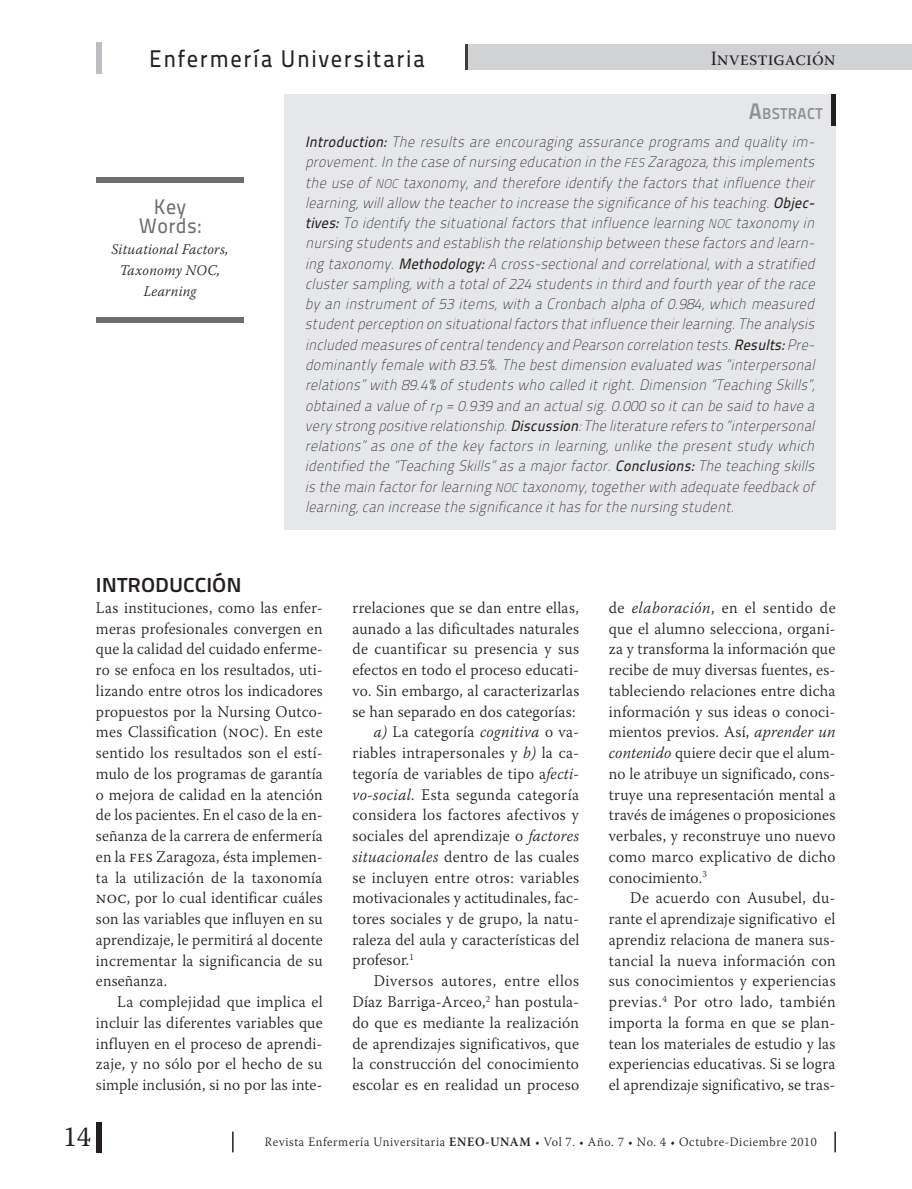
<style>
.page{position:relative;width:912px;height:1189px;background:#fff}
.page>*{position:absolute;margin:0;border:0;box-sizing:border-box;transform-origin:0 0}
.t1{font:28.5px "Warnock Pro";color:#231f20;scale:.95 1}
.t2{font:24px "Titillium Maps 26 L 500 wt";letter-spacing:.07em;color:#231f20;scale:.94 1}
.t3{font:21px/19.5px "Titillium Maps 26 L 500 wt";letter-spacing:.015em;color:#6c6d70;text-align:center;scale:.96 1}
.t4{font:20.25px "Warnock Pro Subh";color:#231f20;scale:.95 1}
.t5{font:20.25px "Titillium Maps 26 L 750 wt";color:#231f20;scale:1.08 1}
.t6{font:300 16.2px/20.7px "Warnock Pro";letter-spacing:.015em;color:#231f20;text-align:justify;scale:.96 1}
.t7{font:300 16.2px/20.7px "Warnock Pro";letter-spacing:.015em;color:#231f20;text-align:justify;scale:.95 1}
.t8{font:300 16.2px "Warnock Pro";letter-spacing:.04em;color:#231f20;scale:.96 1}
.t9{font:15.75px "Titillium Maps 26 L 750 wt";letter-spacing:.025em;color:#8d8f92;scale:.96 1}
.t10{font:italic 15px/20.2px "Titillium Maps 26 L 1 wt";color:#231f20;text-align:justify;scale:.95 1}
.t11{font:italic 300 14.7px/21px "Warnock Pro";letter-spacing:.015em;color:#231f20;text-align:center;scale:.96 1}
.t12{font:300 12.75px "Warnock Pro";letter-spacing:.05em;color:#231f20;scale:.95 1}
.s1{font-size:22.5px}
.s2{font-family:"Titillium Maps 26 L 500 wt"}
.s3{font-size:12.6px}
.s4{font-size:17.25px}
.s5{font-style:italic}
.s6{font-weight:600}
</style>
<div class="page">
<div style="left:467px;top:45px;width:445px;height:25px;background:#d1d2d4"></div>
<hr style="left:465px;top:45px;width:2px;height:25px;background:#3e3e3f">
<div style="left:96px;top:42px;width:5px;height:31px;background:#bcbdc0"></div>
<hr style="left:834px;top:1131px;width:2px;height:20px;background:#231f20">
<hr style="left:232px;top:1131px;width:2px;height:20px;background:#231f20">
<div style="left:96px;top:1121px;width:5px;height:30px;background:#231f20"></div>
<div style="left:284px;top:94px;width:551px;height:436px;background:#e6e7e9"></div>
<div style="left:830px;top:94px;width:5px;height:32px;background:#231f20"></div>
<div style="left:96px;top:177px;width:147px;height:6px;background:#6c6d70"></div>
<div style="left:96px;top:317px;width:147px;height:5px;background:#6c6d70"></div>
<h2 class="t2" style="left:149px;top:40px;width:295px">Enfermería Universitaria</h2>
<p class="t4" style="left:710px;top:47px;width:133px">Investigación</p>
<p class="t3" style="left:139px;top:195px;width:66px">Key<br>Words:</p>
<p class="t11" style="left:112px;top:239px;width:123px">Situational Factors,<br>Taxonomy NOC,<br>Learning</p>
<p class="t9" style="left:749px;top:101px;width:79px"><span class="s1">A</span>BSTRACT</p>
<p class="t10" style="left:305px;top:131px;width:542px"><span class="s2">Introduction:</span> The results are encouraging assurance programs and quality im&shy;provement.In thecaseofnursingeducation in the<span class="s3">FES</span> Zaragoza,thisimplements theuseof<span class="s3">NOC</span> taxonomy,and thereforeidentifythefactorsthatinfluencetheir learning,willallow theteacherto increasethesignificanceofhisteaching.<span class="s2">Objec&shy;tives:</span>To identifythesituationalfactorsthatinfluencelearning<span class="s3">NOC</span> taxonomyin nursingstudentsand establish therelationship between thesefactorsand learn&shy;ingtaxonomy.<span class="s2">Methodology:</span>A cross-sectionaland correlational,with a stratified clustersampling,with a totalof224 studentsin third and fourth yearoftherace byan instrumentof53 items,with a Cronbach alpha of0.984,which measured studentperception on situationalfactorsthatinfluencetheirlearning. Theanalysis included measuresofcentraltendencyand Pearson correlation tests.<span class="s2">Results:</span>Pre&shy;dominantlyfemalewith 83.5%. Thebestdimension evaluated was“interpersonal relations”with 89.4% ofstudentswho called itright. Dimension “TeachingSkills”, obtained a valueofr<sub>p</sub> = 0.939 and an actualsig. 0.000 so itcan besaid to havea verystrongpositiverelationship.<span class="s2">Discussion</span>:Theliteraturerefersto “interpersonal relations”asone ofthe keyfactorsin learning,unlike the presentstudywhich identified the“TeachingSkills”asa majorfactor.<span class="s2">Conclusions:</span>Theteachingskills isthemain factorforlearning<span class="s3">NOC</span> taxonomy,togetherwith adequatefeedbackof learning,can increasethesignificanceithasforthenursingstudent.</p>
<p class="t5" style="left:96px;top:569px;width:12px">INTRO</p>
<p class="t5" style="left:155px;top:569px;width:25px">DUCCIÓN</p>
<p class="t7" style="left:96px;top:597px;width:240px">Las instituciones, como las enfer&shy;meras profesionales convergen en que la calidad del cuidado enferme&shy;ro se enfoca en los resultados, uti&shy;lizando entre otros los indicadores propuestos por la Nursing Outco&shy;mes Classification (<span class="s4">noc</span>). En este sentido los resultados son el estí&shy;mulo de los programas de garantía o mejora de calidad en la atención de los pacientes. En el caso de la en&shy;señanza de la carrera de enfermería en la <span class="s4">fes</span> Zaragoza, ésta implemen&shy;ta la utilización de la taxonomía <span class="s4">noc</span>, por lo cual identificar cuáles son las variables que influyen en su aprendizaje, le permitirá al docente incrementar la significancia de su enseñanza.</p>
<p class="t6" style="left:96px;top:990px;width:238px;text-indent:21px">La complejidad que implica el incluir las diferentes variables que influyen en el proceso de aprendi&shy;zaje, y no sólo por el hecho de su simple inclusión, si no por las inte-</p>
<p class="t6" style="left:352px;top:597px;width:237px">rrelaciones que se dan entre ellas,</p>
<p class="t6" style="left:352px;top:617px;width:237px">aunado a las dificultades naturales</p>
<p class="t6" style="left:352px;top:638px;width:238px">de cuantificar su presencia y sus</p>
<p class="t6" style="left:352px;top:659px;width:238px">efectos en todo el proceso educati-</p>
<p class="t6" style="left:352px;top:679px;width:238px">vo. Sin embargo, al caracterizarlas</p>
<p class="t6" style="left:352px;top:700px;width:234px">se han separado en dos categorías:</p>
<p class="t6" style="left:374px;top:721px;width:215px"><span class="s5">a)</span> La categoría <span class="s5">cognitiva</span> o va-</p>
<p class="t6" style="left:352px;top:742px;width:238px">riables intrapersonales y <span class="s5">b)</span> la ca-</p>
<p class="t6" style="left:352px;top:762px;width:238px">tegoría de variables de tipo a<span class="s5">fecti-</span></p>
<p class="t6" style="left:352px;top:783px;width:237px"><span class="s5">vo-social.</span> Esta segunda categoría</p>
<p class="t6" style="left:352px;top:804px;width:237px">considera los factores afectivos y</p>
<p class="t6" style="left:352px;top:824px;width:238px">sociales del aprendizaje o <span class="s5">factores</span></p>
<p class="t6" style="left:352px;top:845px;width:238px"><span class="s5">situacionales</span> dentro de las cuales</p>
<p class="t6" style="left:352px;top:866px;width:238px">se incluyen entre otros: variables</p>
<p class="t6" style="left:352px;top:887px;width:238px">motivacionales y actitudinales, fac-</p>
<p class="t6" style="left:352px;top:907px;width:238px">tores sociales y de grupo, la natu-</p>
<p class="t6" style="left:352px;top:928px;width:238px">raleza del aula y características del</p>
<p class="t6" style="left:352px;top:949px;width:65px">profesor.<sup>1</sup></p>
<p class="t8" style="left:374px;top:971px;width:215px">Diversos autores, entre ellos</p>
<p class="t6" style="left:352px;top:990px;width:238px">Díaz Barriga-Arceo,<sup>2</sup> han postula-</p>
<p class="t6" style="left:352px;top:1011px;width:237px">do que es mediante la realización</p>
<p class="t6" style="left:352px;top:1032px;width:237px">de aprendizajes significativos, que</p>
<p class="t6" style="left:352px;top:1053px;width:237px">la construcción del conocimiento</p>
<p class="t6" style="left:352px;top:1073px;width:238px">escolar es en realidad un proceso</p>
<p class="t6" style="left:609px;top:597px;width:238px">de <span class="s5">elaboración</span>, en el sentido de que el alumno selecciona, organi&shy;za y transforma la información que recibe de muy diversas fuentes, es&shy;tableciendo relaciones entre dicha información y sus ideas o conoci&shy;mientos previos. Así, <span class="s5">aprender un contenido</span> quiere decir que el alum&shy;no le atribuye un significado, cons&shy;truye una representación mental a través de imágenes o proposiciones verbales, y reconstruye uno nuevo como marco explicativo de dicho conocimiento.<sup>3</sup></p>
<p class="t6" style="left:609px;top:887px;width:238px;text-indent:21px">De acuerdo con Ausubel, du&shy;rante el aprendizaje significativo el aprendiz relaciona de manera sus&shy;tancial la nueva información con sus conocimientos y experiencias previas.<sup>4</sup> Por otro lado, también importa la forma en que se plan&shy;tean los materiales de estudio y las experiencias educativas. Si se logra el aprendizaje significativo, se tras-</p>
<h1 class="t1" style="left:64px;top:1119px;width:30px">14</h1>
<p class="t12" style="left:265px;top:1133px;width:582px">Revista Enfermería Universitaria <span class="s6">ENEO-UNAM</span> • Vol 7. • Año. 7 • No. 4 • Octubre-Diciembre 2010</p>
</div>
